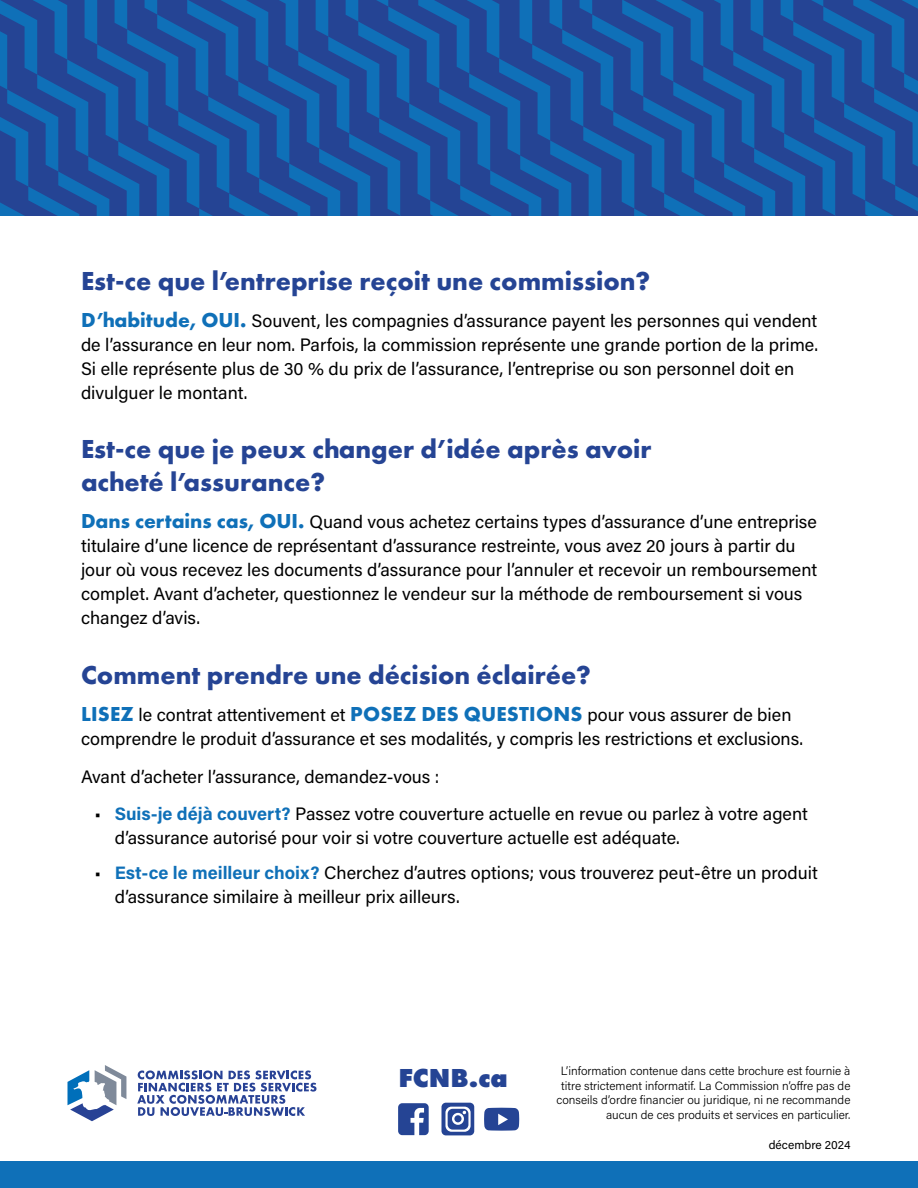
<style>
.page{position:relative;width:918px;height:1188px;background:#fff}
.page>*{position:absolute;margin:0;border:0;box-sizing:border-box;transform-origin:0 0}
.t1{font:700 27px/32.4px "Futura PT";color:#254494}
.t2{font:800 27px "Futura PT";color:#254494}
.Body{font:18px/24px "Acumin Pro";color:#000}
.t3{font:300 12px/14.4px "Acumin Pro";color:#000;text-align:right}
.Body-2{font:12px "Acumin Pro";color:#000}
.s1{font-family:"Futura PT";font-weight:700;font-size:21px;color:#0f70b8}
.s2{font-weight:700;color:#0f70b8}
</style>
<div class="page">
<svg style="left:0;top:0;width:918px;height:216px;background:#1c54a1"></svg>
<div style="left:0;top:1161px;width:918px;height:27px;background:#0f70b8"></div>
<svg style="left:68px;top:1065px;width:58px;height:56px"></svg>
<svg style="left:137px;top:1070px;width:179px;height:46px"></svg>
<svg style="left:398px;top:1103px;width:31px;height:32px"></svg>
<svg style="left:442px;top:1103px;width:32px;height:32px"></svg>
<svg style="left:484px;top:1108px;width:35px;height:23px"></svg>
<h2 class="t1" style="left:81px;top:264px;width:571px">Est-ce que l’entreprise reçoit une commission?</h2>
<p class="Body" style="left:81px;top:308px;width:739px"><span class="s1">D’habitude, OUI.</span> Souvent, les compagnies d’assurance payent les personnes qui vendent de l’assurance en leur nom. Parfois, la commission représente une grande portion de la prime.<br>Si elle représente plus de 30 % du prix de l’assurance, l’entreprise ou son personnel doit en divulguer le montant.</p>
<h2 class="t1" style="left:81px;top:433px;width:572px">Est-ce que je peux changer d’idée après avoir acheté l’assurance?</h2>
<p class="Body" style="left:81px;top:509px;width:738px"><span class="s1">Dans certains cas, OUI.</span> Quand vous achetez certains types d’assurance d’une entreprise titulaire d’une licence de représentant d’assurance restreinte, vous avez 20 jours à partir du jour où vous recevez les documents d’assurance pour l’annuler et recevoir un remboursement complet. Avant d’acheter, questionnez le vendeur sur la méthode de remboursement si vous changez d’avis.</p>
<h2 class="t1" style="left:81px;top:658px;width:512px">Comment prendre une décision éclairée?</h2>
<p class="Body" style="left:81px;top:702px;width:724px"><span class="s1">LISEZ</span> le contrat attentivement et <span class="s1">POSEZ DES QUESTIONS</span> pour vous assurer de bien comprendre le produit d’assurance et ses modalités, y compris les restrictions et exclusions.</p>
<p class="Body" style="left:81px;top:764px;width:360px">Avant d’acheter l’assurance, demandez-vous :</p>
<p class="Body" style="left:115px;top:801px;width:695px;text-indent:-20px">• <span class="s2">Suis-je déjà couvert?</span> Passez votre couverture actuelle en revue ou parlez à votre agent d’assurance autorisé pour voir si votre couverture actuelle est adéquate.</p>
<p class="Body" style="left:115px;top:860px;width:705px;text-indent:-20px">• <span class="s2">Est-ce le meilleur choix?</span> Cherchez d’autres options; vous trouverez peut-être un produit d’assurance similaire à meilleur prix ailleurs.</p>
<p class="t2" style="left:398px;top:1061px;width:111px">FCNB.ca</p>
<p class="t3" style="left:557px;top:1063px;width:295px">L’information contenue dans cette brochure est fournie à titre strictement informatif. La Commission n’offre pas de conseils d’ordre financier ou juridique, ni ne recommande aucun de ces produits et services en particulier.</p>
<p class="Body-2" style="left:769px;top:1136px;width:83px">décembre 2024</p>
</div>
